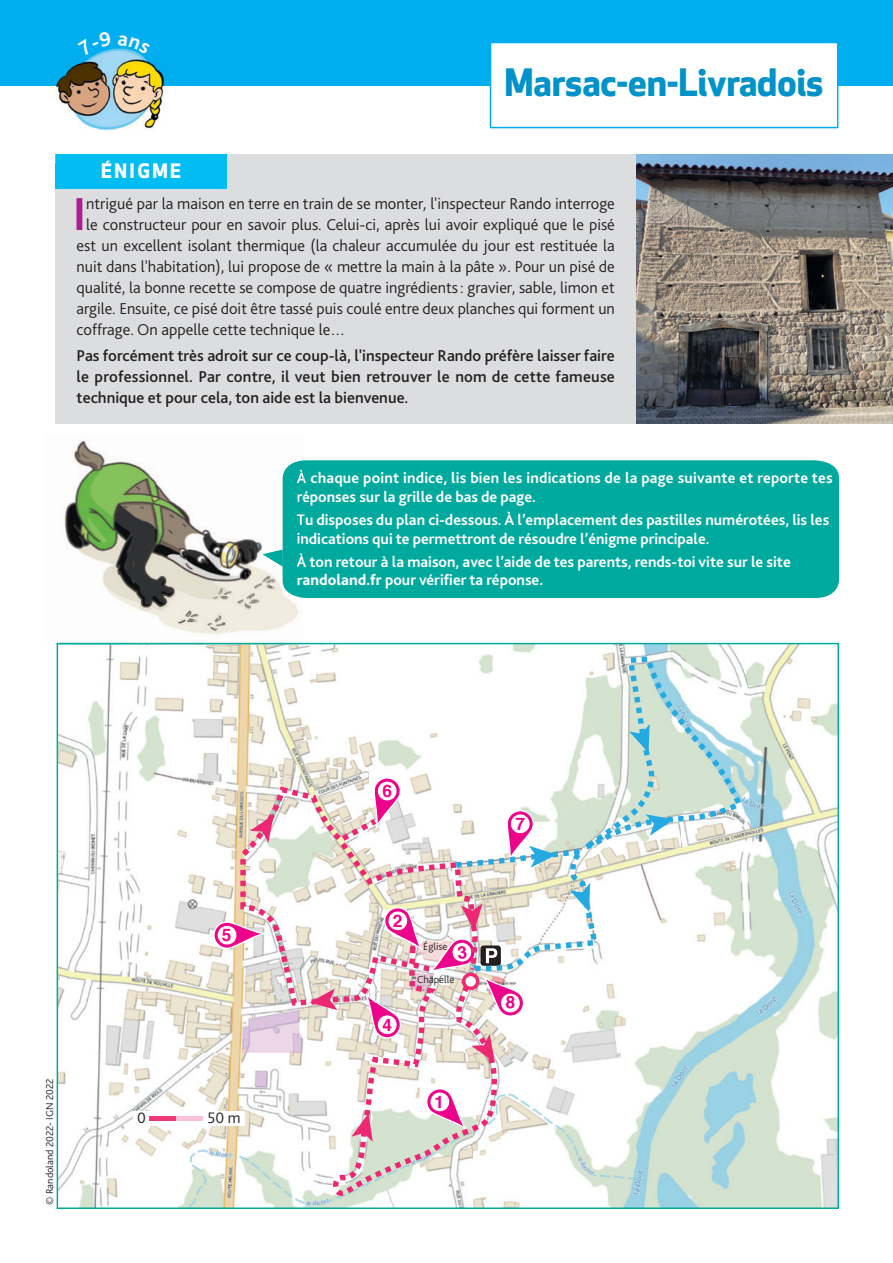
<style>
.page{position:relative;width:893px;height:1263px;background:#fff}
.page>*{position:absolute;margin:0;border:0;box-sizing:border-box;transform-origin:0 0}
.t1{font:700 48.3px "Bliss 2";color:#ab208e}
.t2{font:700 36.9px "Apex New";letter-spacing:-.005em;color:#0092c8}
.t3{font:700 19.5px "Apex New";letter-spacing:.125em;color:#fff}
.t4{font:700 17.25px "Helvetica";color:#ed028c}
.t5{font:300 16.5px "Bliss 2";color:#231f20}
.t6{font:500 16.5px/21px "Bliss 2";color:#231f20;text-align:justify}
.t7{font:300 15.9px "Bliss 2";color:#231f20}
.t8{font:700 15.75px/18.8px "Bliss 2";color:#fff}
.t9{font:300 10.8px "Bliss 2";color:#231f20}
.t10{font:300 10.5px "Bliss 2";color:#231f20}
.s1{font-weight:800}
</style>
<div class="page">
<svg style="left:57px;top:643px;width:782px;height:566px"></svg>
<div style="left:0;top:0;width:893px;height:85px;background:#00aeef"></div>
<svg style="left:490px;top:43px;width:348px;height:85px"></svg>
<div style="left:55px;top:154px;width:581px;height:270px;background:#dcdddf"></div>
<div style="left:55px;top:154px;width:172px;height:34px;background:#01bdf2"></div>
<img style="left:636px;top:154px;width:257px;height:270px">
<div style="left:304px;top:460px;width:535px;height:138px;background:#00a99d"></div>
<img style="left:56px;top:440px;width:248px;height:204px">
<img style="left:84px;top:644px;width:219px;height:1px">
<img style="left:57px;top:643px;width:246px;height:1px">
<img style="left:263px;top:460px;width:40px;height:138px">
<img style="left:297px;top:470px;width:6px;height:17px">
<img style="left:297px;top:491px;width:6px;height:14px">
<img style="left:297px;top:511px;width:6px;height:17px">
<img style="left:297px;top:532px;width:6px;height:15px">
<img style="left:297px;top:553px;width:6px;height:17px">
<svg style="left:297px;top:574px;width:6px;height:11px"></svg>
<img style="left:39px;top:48px;width:138px;height:82px">
<img style="left:55px;top:154px;width:55px;height:8px">
<svg style="left:213px;top:656px;width:528px;height:540px"></svg>
<svg style="left:78px;top:48px;width:34px;height:8px"></svg>
<svg style="left:118px;top:48px;width:32px;height:6px"></svg>
<p class="t3" style="left:101px;top:157px;width:81px">ÉNIGME</p>
<h2 class="t2" style="left:505px;top:56px;width:321px">Marsac-en-Livradois</h2>
<h1 class="t1" style="left:73px;top:184px;width:15px">I</h1>
<p class="t5" style="left:86px;top:194px;width:530px">ntrigué par la maison en terre en train de se monter, l'inspecteur Rando interroge</p>
<p class="t5" style="left:86px;top:215px;width:530px">le constructeur pour en savoir plus. Celui-ci, après lui avoir expliqué que le pisé</p>
<p class="t5" style="left:77px;top:236px;width:540px">est un excellent isolant thermique (la chaleur accumulée du jour est restituée la</p>
<p class="t5" style="left:77px;top:257px;width:540px">nuit dans l'habitation), lui propose de « mettre la main à la pâte ». Pour un pisé de</p>
<p class="t5" style="left:77px;top:278px;width:540px">qualité, la bonne recette se compose de quatre ingrédients : gravier, sable, limon et</p>
<p class="t5" style="left:77px;top:299px;width:540px">argile. Ensuite, ce pisé doit être tassé puis coulé entre deux planches qui forment un</p>
<p class="t5" style="left:77px;top:320px;width:270px">coffrage. On appelle cette technique le…</p>
<p class="t6" style="left:77px;top:344px;width:540px">Pas forcément très adroit sur ce coup-là, l'inspecteur Rando préfère laisser faire le professionnel. Par contre, il veut bien retrouver le nom de cette fameuse technique et pour cela, ton aide est la bienvenue.</p>
<p class="t8" style="left:297px;top:468px;width:537px">À chaque point indice, lis bien les indications de la page suivante et reporte tes réponses sur la grille de bas de page.</p>
<p class="t8" style="left:297px;top:510px;width:534px">Tu disposes du plan ci-dessous. À l’emplacement des pastilles numérotées, lis les indications qui te permettront de résoudre l’énigme principale.</p>
<p class="t8" style="left:297px;top:551px;width:496px">À ton retour à la maison, avec l’aide de tes parents, rends-toi vite sur le site <span class="s1">randoland.fr</span> pour vérifier ta réponse.</p>
<p class="t10" style="left:43px;top:1205px;width:128px;rotate:-90deg">© Randoland 2022- IGN 2022</p>
<p class="t4" style="left:222px;top:921px;width:11px">5</p>
<p class="t7" style="left:137px;top:1108px;width:10px">0</p>
<p class="t7" style="left:207px;top:1108px;width:35px">50 m</p>
<p class="t4" style="left:382px;top:777px;width:11px">6</p>
<p class="t4" style="left:393px;top:907px;width:11px">2</p>
<p class="t4" style="left:382px;top:1011px;width:11px">4</p>
<p class="t9" style="left:423px;top:940px;width:26px">Église</p>
<p class="t9" style="left:417px;top:972px;width:39px">Chapelle</p>
<p class="t4" style="left:435px;top:1087px;width:11px">1</p>
<p class="t4" style="left:515px;top:810px;width:11px">7</p>
</div>
